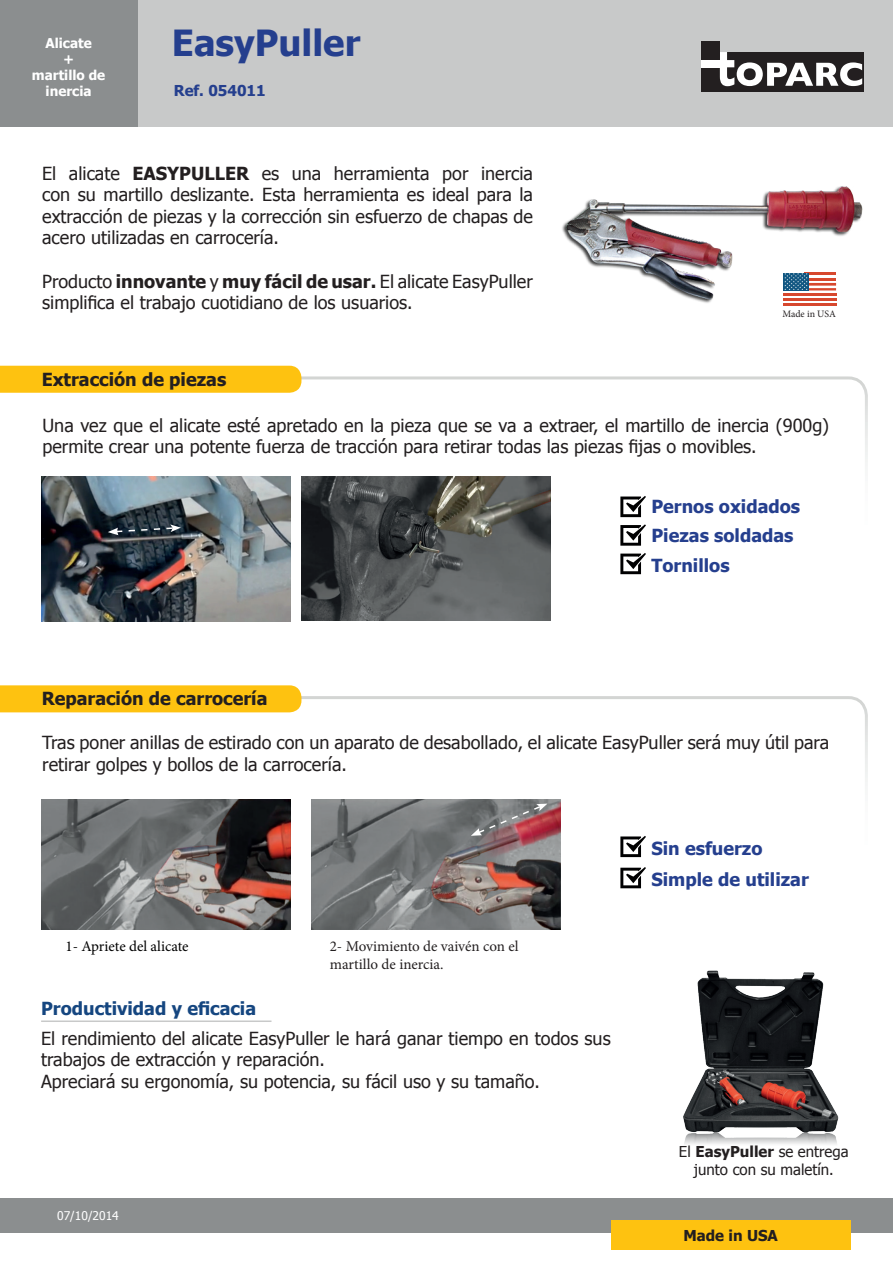
<style>
.page{position:relative;width:893px;height:1263px;background:#fff}
.page>*{position:absolute;margin:0;border:0;box-sizing:border-box;transform-origin:0 0}
.t1{font:700 36px "Tahoma";color:#253f8e}
.t2{font:18px/21.6px "Tahoma";color:#231f20}
.t3{font:700 18px/31.2px "Tahoma";color:#253f8e}
.t4{font:700 18px "Tahoma";color:#231f20}
.t5{font:700 18px "Tahoma";color:#154680}
.t6{font:15px/18px "Minion Pro";color:#231f20}
.t7{font:15px/18px "Tahoma";color:#231f20;text-align:center}
.t8{font:15px "Minion Pro";color:#000}
.t9{font:700 15px "Tahoma";color:#253f8e}
.t10{font:700 15px "Tahoma";color:#231f20}
.t11{font:700 13.5px/16.2px "Tahoma";color:#fff;text-align:center}
.t12{font:12px "Tahoma";color:#fff}
.t13{font:9.9px "Minion Pro";color:#231f20}
.s1{font-weight:700}
</style>
<div class="page">
<div style="left:137px;top:0;width:756px;height:127px;background:#c8c9c9"></div>
<div style="left:0;top:1198px;width:893px;height:34px;background:#8b8e8f"></div>
<div style="left:0;top:0;width:137px;height:127px;background:#8b8e8f"></div>
<div style="left:701px;top:52px;width:163px;height:40px;background:#231f20"></div>
<svg style="left:720px;top:52px;width:142px;height:34px"></svg>
<div style="left:701px;top:49px;width:19px;height:18px;background:#fff"></div>
<div style="left:701px;top:42px;width:19px;height:18px;background:#231f20"></div>
<svg style="left:41px;top:376px;width:827px;height:173px"></svg>
<div style="left:0;top:366px;width:301px;height:27px;background:#fec210"></div>
<div style="left:611px;top:1220px;width:240px;height:30px;background:#fec210"></div>
<img style="left:562px;top:186px;width:301px;height:120px">
<img style="left:42px;top:476px;width:248px;height:146px">
<img style="left:302px;top:476px;width:249px;height:144px">
<hr style="left:41px;top:1020px;width:230px;height:2px;background:#c8c9c9">
<svg style="left:0;top:696px;width:868px;height:172px"></svg>
<div style="left:0;top:685px;width:301px;height:27px;background:#fec210"></div>
<img style="left:41px;top:799px;width:249px;height:130px">
<img style="left:311px;top:799px;width:250px;height:130px">
<img style="left:683px;top:970px;width:156px;height:174px">
<div style="left:783px;top:273px;width:53px;height:33px;background:#fff"></div>
<hr style="left:804px;top:273px;width:32px;height:2px;background:#d7482e">
<hr style="left:804px;top:278px;width:32px;height:2px;background:#d7482e">
<hr style="left:805px;top:283px;width:31px;height:3px;background:#d7482e">
<hr style="left:804px;top:288px;width:32px;height:2px;background:#d7482e">
<hr style="left:783px;top:293px;width:53px;height:3px;background:#d7482e">
<hr style="left:783px;top:298px;width:53px;height:3px;background:#d7482e">
<hr style="left:783px;top:303px;width:53px;height:3px;background:#d7482e">
<svg style="left:783px;top:273px;width:26px;height:17px"></svg>
<svg style="left:784px;top:273px;width:23px;height:17px"></svg>
<svg style="left:471px;top:804px;width:76px;height:32px;background:#8e6e73"></svg>
<svg style="left:108px;top:524px;width:73px;height:11px"></svg>
<svg style="left:620px;top:496px;width:26px;height:21px"></svg>
<svg style="left:620px;top:524px;width:26px;height:22px"></svg>
<svg style="left:620px;top:553px;width:26px;height:21px"></svg>
<svg style="left:620px;top:836px;width:26px;height:21px"></svg>
<svg style="left:620px;top:867px;width:26px;height:21px"></svg>
<p class="t11" style="left:32px;top:34px;width:75px">Alicate<br>+<br>martillo de inercia</p>
<h1 class="t1" style="left:172px;top:18px;width:190px">EasyPuller</h1>
<p class="t9" style="left:174px;top:80px;width:93px">Ref. 054011</p>
<p class="t2" style="left:42px;top:161px;width:492px;text-align:justify">El alicate <span class="s1">EASYPULLER</span> es una herramienta por inercia con su martillo deslizante. Esta herramienta es ideal para la extracción de piezas y la corrección sin esfuerzo de chapas de acero utilizadas en carrocería.</p>
<p class="t2" style="left:42px;top:269px;width:492px">Producto <span class="s1">innovante</span> y <span class="s1">muy fácil de usar.</span> El alicate EasyPuller simplifica el trabajo cuotidiano de los usuarios.</p>
<p class="t4" style="left:42px;top:366px;width:186px">Extracción de piezas</p>
<p class="t13" style="left:782px;top:307px;width:55px">Made in USA</p>
<p class="t2" style="left:43px;top:414px;width:788px">Una vez que el alicate esté apretado en la pieza que se va a extraer, el martillo de inercia (900g) permite crear una potente fuerza de tracción para retirar todas las piezas fijas o movibles.</p>
<p class="t3" style="left:651px;top:490px;width:150px">Pernos oxidados</p>
<p class="t3" style="left:651px;top:519px;width:144px">Piezas soldadas</p>
<p class="t3" style="left:651px;top:548px;width:80px">Tornillos</p>
<p class="t4" style="left:42px;top:686px;width:227px">Reparación de carrocería</p>
<p class="t2" style="left:42px;top:731px;width:788px">Tras poner anillas de estirado con un aparato de desabollado, el alicate EasyPuller será muy útil para retirar golpes y bollos de la carrocería.</p>
<p class="t8" style="left:65px;top:936px;width:125px">1- Apriete del alicate</p>
<p class="t6" style="left:330px;top:937px;width:190px">2- Movimiento de vaivén con el martillo de inercia.</p>
<p class="t5" style="left:41px;top:996px;width:217px">Productividad y eficacia</p>
<p class="t2" style="left:41px;top:1026px;width:571px">El rendimiento del alicate EasyPuller le hará ganar tiempo en todos sus trabajos de extracción y reparación.<br>Apreciará su ergonomía, su potencia, su fácil uso y su tamaño.</p>
<p class="t12" style="left:57px;top:1207px;width:63px">07/10/2014</p>
<p class="t3" style="left:651px;top:831px;width:159px">Sin esfuerzo<br>Simple de utilizar</p>
<p class="t7" style="left:679px;top:1142px;width:171px">El <span class="s1">EasyPuller</span> se entrega junto con su maletín.</p>
<p class="t10" style="left:683px;top:1225px;width:96px">Made in USA</p>
</div>
